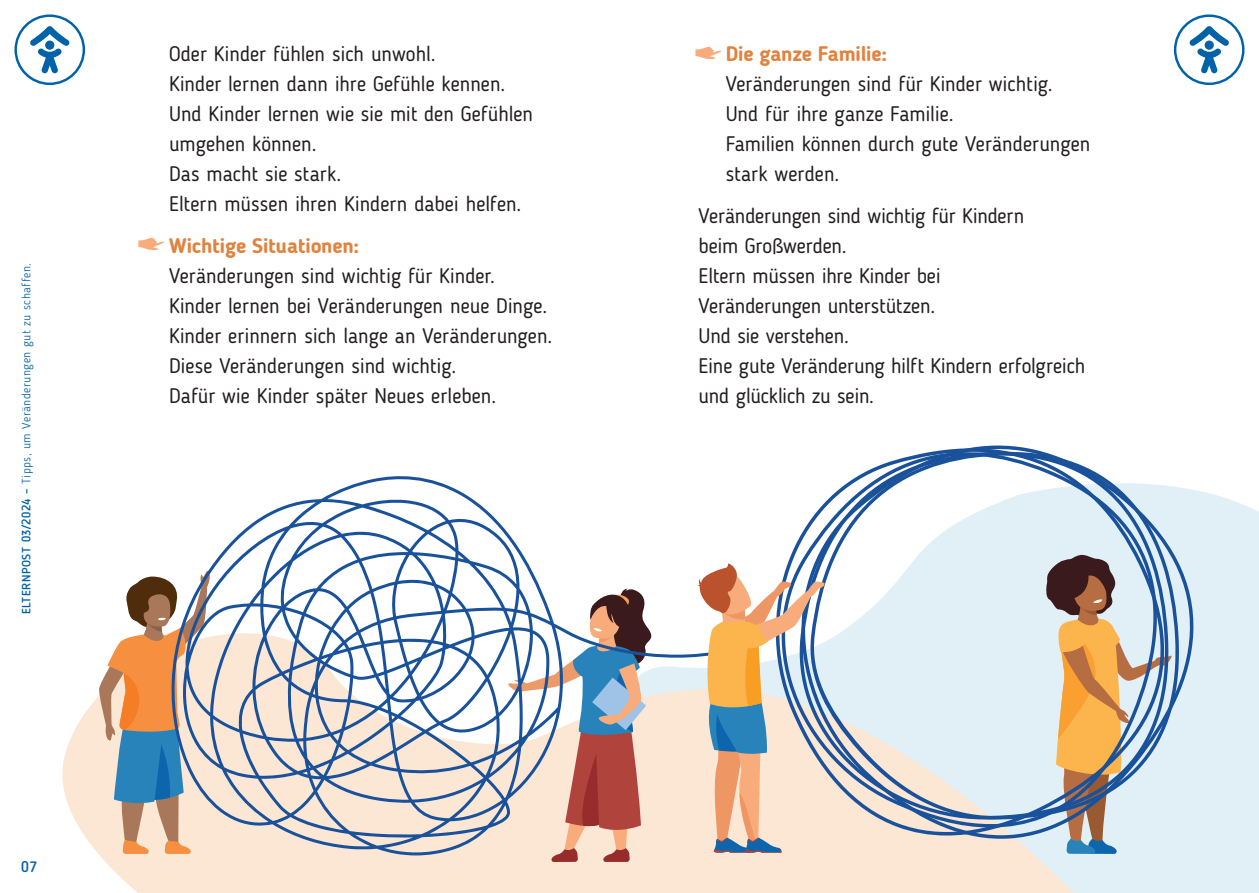
<style>
.page{position:relative;width:1259px;height:893px;background:#fff}
.page>*{position:absolute;margin:0;border:0;box-sizing:border-box;transform-origin:0 0}
.t1{font:21px/30px "Blogger Sans";letter-spacing:-.005em;color:#231f20}
.t2{font:700 21px "Blogger Sans";letter-spacing:-.015em;color:#e0833e}
.t3{font:500 15px "Blogger Sans";color:#0062a9}
.t4{font:300 12px "Blogger Sans";letter-spacing:.04em;color:#0062a9}
.s1{font-weight:500}
</style>
<div class="page">
<svg style="left:1174px;top:14px;width:70px;height:71px"></svg>
<svg style="left:14px;top:14px;width:71px;height:71px"></svg>
<div style="left:1195px;top:490px;width:64px;height:403px;background:#e1f0f7"></div>
<svg style="left:62px;top:593px;width:1138px;height:300px;background:#f8eade"></svg>
<svg style="left:98px;top:576px;width:72px;height:278px;background:#bda693"></svg>
<svg style="left:507px;top:855px;width:147px;height:7px"></svg>
<svg style="left:1044px;top:839px;width:128px;height:15px;background:#a5c9e0"></svg>
<svg style="left:826px;top:487px;width:369px;height:352px;background:#d1dfe9"></svg>
<svg style="left:826px;top:445px;width:345px;height:390px"></svg>
<svg style="left:809px;top:449px;width:371px;height:370px;fill:#e1f0f7"></svg>
<svg style="left:170px;top:476px;width:639px;height:379px"></svg>
<svg style="left:697px;top:563px;width:129px;height:290px;background:#d4c1b1"></svg>
<svg style="left:138px;top:237px;width:26px;height:13px"></svg>
<svg style="left:695px;top:46px;width:26px;height:13px"></svg>
<p class="t4" style="left:19px;top:614px;width:353px;rotate:-90deg"><span class="s1">ELTERNPOST 03/2024 –</span> Tipps, um Veränderungen gut zu schaffen.</p>
<p class="t3" style="left:21px;top:857px;width:18px">07</p>
<p class="t1" style="left:169px;top:38px;width:366px">Oder Kinder fühlen sich unwohl.<br>Kinder lernen dann ihre Gefühle kennen.<br>Und Kinder lernen wie sie mit den Gefühlen umgehen können.<br>Das macht sie stark.<br>Eltern müssen ihren Kindern dabei helfen.</p>
<p class="t2" style="left:142px;top:233px;width:219px">• Wichtige Situationen:</p>
<p class="t1" style="left:169px;top:260px;width:385px">Veränderungen sind wichtig für Kinder.<br>Kinder lernen bei Veränderungen neue Dinge.<br>Kinder erinnern sich lange an Veränderungen.<br>Diese Veränderungen sind wichtig.<br>Dafür wie Kinder später Neues erleben.</p>
<p class="t2" style="left:698px;top:41px;width:190px">• Die ganze Familie:</p>
<p class="t1" style="left:725px;top:68px;width:366px">Veränderungen sind für Kinder wichtig.<br>Und für ihre ganze Familie.<br>Familien können durch gute Veränderungen stark werden.</p>
<p class="t1" style="left:698px;top:200px;width:388px">Veränderungen sind wichtig für Kindern<br>beim Großwerden.<br>Eltern müssen ihre Kinder bei<br>Veränderungen unterstützen.<br>Und sie verstehen.<br>Eine gute Veränderung hilft Kindern erfolgreich und glücklich zu sein.</p>
</div>
